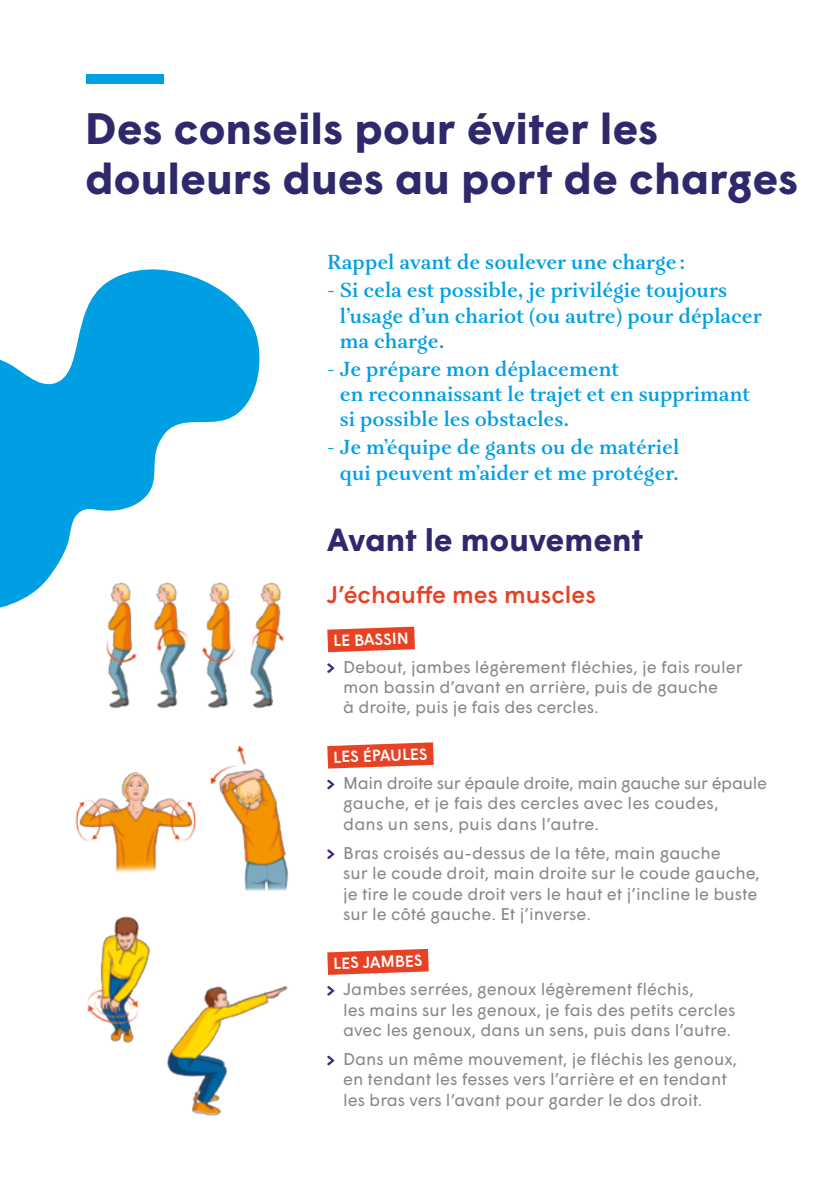
<style>
.page{position:relative;width:840px;height:1191px;background:#fff}
.page>*{position:absolute;margin:0;border:0;box-sizing:border-box;transform-origin:0 0}
.t1{font:700 44px/50px "Wigrum";color:#2f296c}
.t2{font:700 32px "Wigrum";color:#2f296c}
.t3{font:500 24px "Wigrum";color:#e84224}
.t4{font:600 21px/25.2px "Aria Text G1";color:#009fe3}
.t5{font:17px/20.4px "Wigrum";color:#878787}
.t6{font:500 16px "Wigrum";color:#fff}
</style>
<div class="page">
<svg style="left:0;top:269px;width:260px;height:339px;fill:#009fe3"></svg>
<svg style="left:327px;top:626px;width:87px;height:26px;background:#eb5c42"></svg>
<svg style="left:327px;top:663px;width:7px;height:10px"></svg>
<svg style="left:327px;top:742px;width:106px;height:26px;background:#eb5c42"></svg>
<svg style="left:327px;top:779px;width:7px;height:10px"></svg>
<svg style="left:327px;top:849px;width:7px;height:10px"></svg>
<svg style="left:327px;top:949px;width:101px;height:26px;background:#eb5c42"></svg>
<svg style="left:327px;top:986px;width:7px;height:9px"></svg>
<svg style="left:327px;top:1055px;width:7px;height:10px"></svg>
<img style="left:99px;top:576px;width:185px;height:132px">
<img style="left:75px;top:772px;width:122px;height:101px">
<img style="left:210px;top:745px;width:78px;height:146px">
<img style="left:167px;top:986px;width:121px;height:130px">
<img style="left:87px;top:916px;width:64px;height:127px">
<div style="left:86px;top:74px;width:77px;height:10px;background:#009fe3"></div>
<h1 class="t1" style="left:85px;top:100px;width:714px">Des conseils pour éviter les douleurs dues au port de charges</h1>
<p class="t4" style="left:327px;top:251px;width:359px">Rappel avant de soulever une charge:</p>
<p class="t4" style="left:339px;top:279px;width:423px;text-indent:-13px">- Si cela est possible, je privilégie toujours l’usage d’un chariot (ou autre) pour déplacer ma charge.</p>
<p class="t4" style="left:339px;top:357px;width:411px;text-indent:-13px">- Je prépare mon déplacement<br>en reconnaissant le trajet et en supprimant si possible les obstacles.</p>
<p class="t4" style="left:327px;top:436px;width:353px;text-align:center">- Je m’équipe de gants ou de matériel qui peuvent m’aider et me protéger.</p>
<h2 class="t2" style="left:327px;top:515px;width:317px">Avant le mouvement</h2>
<h3 class="t3" style="left:327px;top:577px;width:270px">J’échauffe mes muscles</h3>
<p class="t6" style="left:333px;top:628px;width:77px;rotate:-2deg">LE BASSIN</p>
<p class="t5" style="left:343px;top:655px;width:401px">Debout, jambes légèrement fléchies, je fais rouler mon bassin d’avant en arrière, puis de gauche<br>à droite, puis je fais des cercles.</p>
<p class="t6" style="left:333px;top:745px;width:96px;rotate:-2deg">LES ÉPAULES</p>
<p class="t5" style="left:343px;top:771px;width:425px">Main droite sur épaule droite, main gauche sur épaule gauche, et je fais des cercles avec les coudes,<br>dans un sens, puis dans l’autre.</p>
<p class="t5" style="left:343px;top:841px;width:418px">Bras croisés au-dessus de la tête, main gauche<br>sur le coude droit, main droite sur le coude gauche, je tire le coude droit vers le haut et j’incline le buste sur le côté gauche. Et j’inverse.</p>
<p class="t6" style="left:333px;top:951px;width:91px;rotate:-2deg">LES JAMBES</p>
<p class="t5" style="left:343px;top:978px;width:393px">Jambes serrées, genoux légèrement fléchis,<br>les mains sur les genoux, je fais des petits cercles avec les genoux, dans un sens, puis dans l’autre.</p>
<p class="t5" style="left:343px;top:1047px;width:395px">Dans un même mouvement, je fléchis les genoux, en tendant les fesses vers l’arrière et en tendant les bras vers l’avant pour garder le dos droit.</p>
</div>
